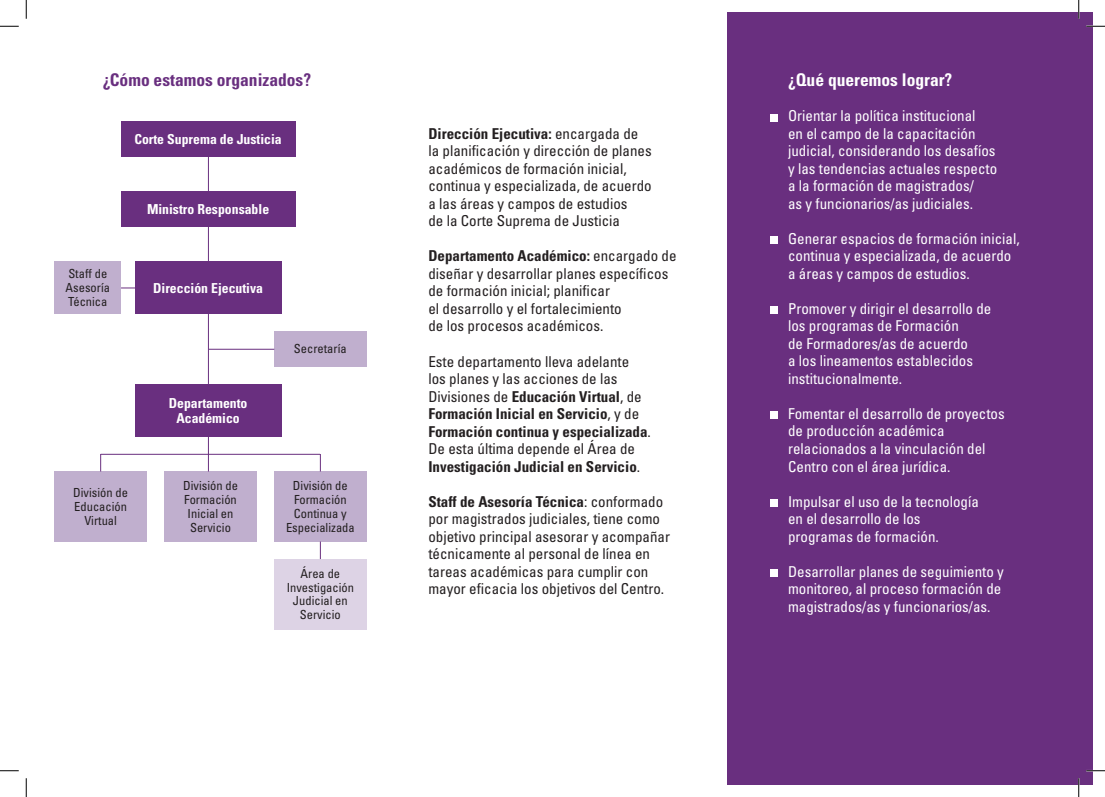
<style>
.page{position:relative;width:1105px;height:797px;background:#fff}
.page>*{position:absolute;margin:0;border:0;box-sizing:border-box;transform-origin:0 0}
.t1{font:700 condensed 17.5px "Univers LT Std";color:#692f7f}
.t2{font:700 condensed 17.5px "Univers LT Std";color:#fff}
.t3{font:condensed 15px/17.5px "Univers LT Std";color:#fff}
.t4{font:condensed 15px/17.5px "Univers LT Std";color:#231f20}
.t5{font:700 condensed 15px/17.5px "Univers LT Std";color:#231f20}
.t6{font:700 condensed 13.75px/15px "Univers LT Std";color:#fff;text-align:center}
.t7{font:condensed 12.5px/13.8px "Univers LT Std";color:#231f20;text-align:center}
.s1{font-weight:700}
.s2{font-weight:400}
</style>
<div class="page">
<div style="left:728px;top:12px;width:365px;height:773px;background:#692f7f"></div>
<div style="left:770px;top:114px;width:8px;height:7px;background:#fff"></div>
<div style="left:770px;top:236px;width:8px;height:8px;background:#fff"></div>
<div style="left:770px;top:306px;width:8px;height:8px;background:#fff"></div>
<div style="left:770px;top:411px;width:8px;height:8px;background:#fff"></div>
<div style="left:770px;top:499px;width:8px;height:7px;background:#fff"></div>
<div style="left:770px;top:569px;width:8px;height:7px;background:#fff"></div>
<div style="left:121px;top:191px;width:174px;height:35px;background:#692f7f"></div>
<div style="left:135px;top:261px;width:146px;height:53px;background:#692f7f"></div>
<div style="left:135px;top:384px;width:146px;height:52px;background:#692f7f"></div>
<div style="left:55px;top:261px;width:66px;height:53px;background:#c0afce"></div>
<div style="left:274px;top:559px;width:92px;height:70px;background:#ddd3e5"></div>
<div style="left:274px;top:331px;width:92px;height:35px;background:#c0afce"></div>
<div style="left:121px;top:121px;width:174px;height:35px;background:#692f7f"></div>
<div style="left:55px;top:471px;width:92px;height:70px;background:#c0afce"></div>
<div style="left:164px;top:471px;width:93px;height:70px;background:#c0afce"></div>
<div style="left:274px;top:471px;width:92px;height:70px;background:#c0afce"></div>
<hr style="left:208px;top:156px;width:1px;height:35px;background:#692f7f">
<hr style="left:208px;top:226px;width:1px;height:35px;background:#692f7f">
<hr style="left:208px;top:314px;width:1px;height:70px;background:#692f7f">
<hr style="left:208px;top:436px;width:1px;height:35px;background:#692f7f">
<svg style="left:100px;top:454px;width:1px;height:17px"></svg>
<svg style="left:320px;top:454px;width:1px;height:17px"></svg>
<hr style="left:101px;top:454px;width:219px;height:1px;background:#692f7f">
<hr style="left:209px;top:349px;width:65px;height:1px;background:#692f7f">
<svg style="left:121px;top:288px;width:14px;height:1px"></svg>
<svg style="left:320px;top:541px;width:1px;height:18px"></svg>
<svg style="left:0;top:25px;width:19px;height:2px"></svg>
<svg style="left:1086px;top:25px;width:19px;height:2px"></svg>
<svg style="left:0;top:770px;width:19px;height:1px"></svg>
<svg style="left:1086px;top:770px;width:19px;height:1px"></svg>
<svg style="left:25px;top:0;width:2px;height:19px"></svg>
<svg style="left:25px;top:778px;width:2px;height:19px"></svg>
<svg style="left:1078px;top:0;width:1px;height:19px"></svg>
<svg style="left:1078px;top:778px;width:1px;height:19px"></svg>
<p class="t1" style="left:103px;top:69px;width:210px">¿Cómo estamos organizados?</p>
<p class="t6" style="left:134px;top:131px;width:149px">Corte Suprema de Justicia</p>
<p class="t7" style="left:66px;top:267px;width:46px;text-align:left">Staff de<br>Asesoría<br>Técnica</p>
<p class="t6" style="left:147px;top:201px;width:124px">Ministro Responsable</p>
<p class="t6" style="left:153px;top:280px;width:112px">Dirección Ejecutiva</p>
<p class="t6" style="left:169px;top:395px;width:80px">Departamento<br>Académico</p>
<p class="t7" style="left:294px;top:342px;width:54px">Secretaría</p>
<p class="t7" style="left:73px;top:486px;width:56px">División de<br>Educación<br>Virtual</p>
<p class="t7" style="left:183px;top:479px;width:56px">División de<br>Formación<br>Inicial en<br>Servicio</p>
<p class="t7" style="left:286px;top:479px;width:70px">División de<br>Formación<br>Continua y<br>Especializada</p>
<p class="t7" style="left:287px;top:566px;width:69px">Área de<br>Investigación<br>Judicial en<br>Servicio</p>
<p class="t4" style="left:428px;top:124px;width:225px"><span class="s1">Dirección Ejecutiva:</span> encargada de la planificación y dirección de planes académicos de formación inicial, continua y especializada, de acuerdo a las áreas y campos de estudios<br>de la Corte Suprema de Justicia</p>
<p class="t4" style="left:428px;top:247px;width:250px"><span class="s1">Departamento Académico:</span> encargado de diseñar y desarrollar planes específicos de formación inicial; planificar<br>el desarrollo y el fortalecimiento<br>de los procesos académicos.</p>
<p class="t5" style="left:428px;top:352px;width:224px"><span class="s2">Este departamento lleva adelante<br>los planes y las acciones de las Divisiones de</span> Educación Virtual<span class="s2">, de </span>Formación Inicial en Servicio<span class="s2">, y de </span>Formación continua y especializada<span class="s2">.<br>De esta última depende el Área de </span>Investigación Judicial en Servicio<span class="s2">.</span></p>
<p class="t4" style="left:428px;top:492px;width:243px"><span class="s1">Staff de Asesoría Técnica</span>: conformado por magistrados judiciales, tiene como objetivo principal asesorar y acompañar técnicamente al personal de línea en tareas académicas para cumplir con mayor eficacia los objetivos del Centro.</p>
<p class="t2" style="left:788px;top:69px;width:166px">¿Qué queremos lograr?</p>
<p class="t3" style="left:788px;top:107px;width:211px">Orientar la política institucional<br>en el campo de la capacitación judicial, considerando los desafíos y las tendencias actuales respecto a la formación de magistrados/<br>as y funcionarios/as judiciales.</p>
<p class="t3" style="left:788px;top:229px;width:233px">Generar espacios de formación inicial, continua y especializada, de acuerdo a áreas y campos de estudios.</p>
<p class="t3" style="left:788px;top:299px;width:205px">Promover y dirigir el desarrollo de los programas de Formación<br>de Formadores/as de acuerdo<br>a los lineamentos establecidos institucionalmente.</p>
<p class="t3" style="left:788px;top:404px;width:218px">Fomentar el desarrollo de proyectos de producción académica relacionados a la vinculación del<br>Centro con el área jurídica.</p>
<p class="t3" style="left:788px;top:492px;width:192px">Impulsar el uso de la tecnología en el desarrollo de los programas de formación.</p>
<p class="t3" style="left:788px;top:562px;width:217px">Desarrollar planes de seguimiento y monitoreo, al proceso formación de magistrados/as y funcionarios/as.</p>
</div>
